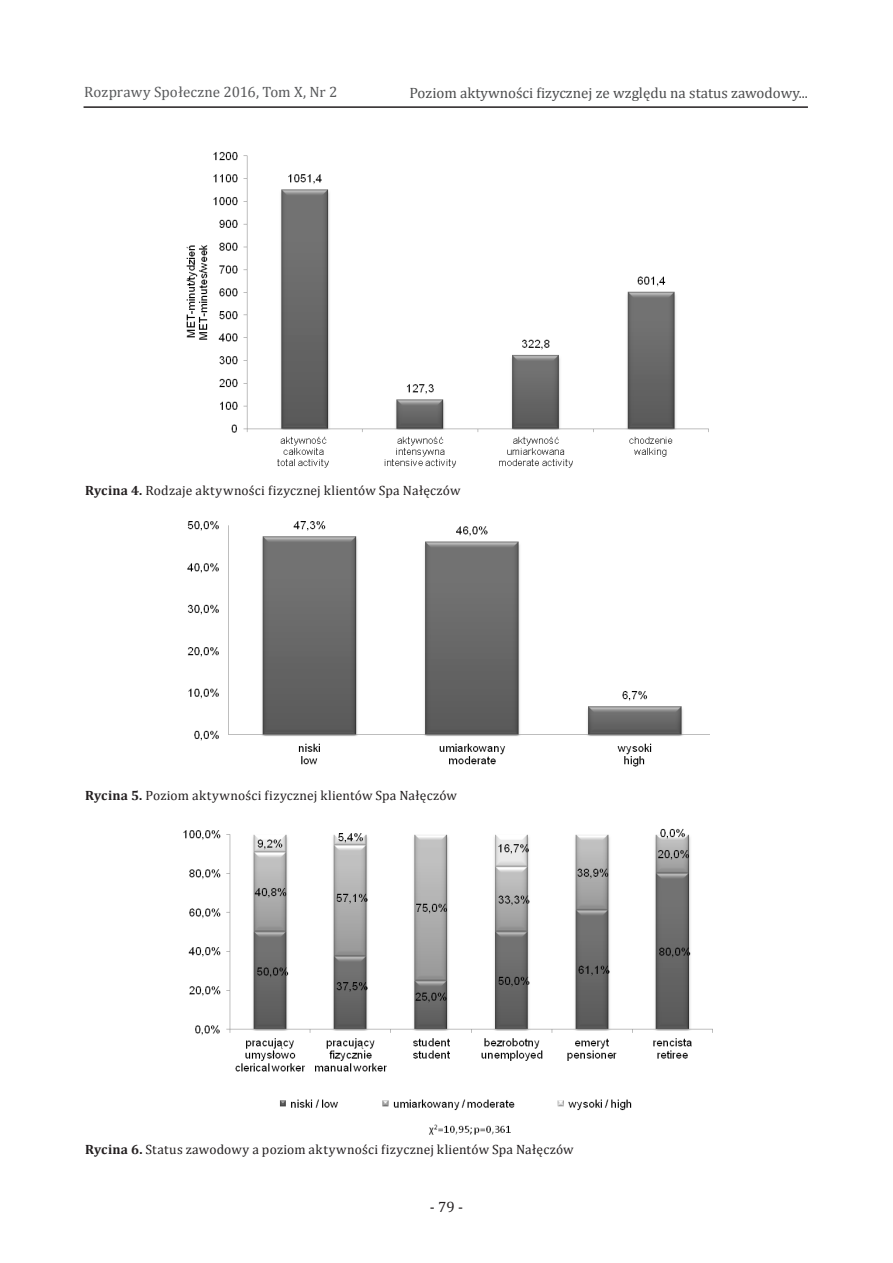
<style>
.page{position:relative;width:893px;height:1263px;background:#fff}
.page>*{position:absolute;margin:0;border:0;box-sizing:border-box;transform-origin:0 0}
.t1{font:15px "Cambria";color:#4b4c4d}
.t2{font:15px "Cambria";letter-spacing:.005em;color:#57585a}
.t3{font:15px "Cambria";color:#231f20}
.t4{font:13.5px "Cambria";letter-spacing:.015em;color:#231f20}
.s1{font-weight:700}
</style>
<div class="page">
<hr style="left:84px;top:106px;width:724px;height:2px;background:#231f20">
<img style="left:186px;top:151px;width:523px;height:317px">
<img style="left:187px;top:521px;width:523px;height:246px">
<img style="left:183px;top:828px;width:530px;height:307px">
<p class="t2" style="left:84px;top:83px;width:255px">Rozprawy Społeczne 2016, Tom X, Nr 2</p>
<p class="t1" style="left:409px;top:84px;width:400px">Poziom aktywności fizycznej ze względu na status zawodowy...</p>
<p class="t4" style="left:85px;top:482px;width:377px"><span class="s1">Rycina 4.</span> Rodzaje aktywności fizycznej klientów Spa Nałęczów</p>
<p class="t4" style="left:85px;top:787px;width:374px"><span class="s1">Rycina 5.</span> Poziom aktywności fizycznej klientów Spa Nałęczów</p>
<p class="t4" style="left:85px;top:1142px;width:490px"><span class="s1">Rycina 6.</span> Status zawodowy a poziom aktywności fizycznej klientów Spa Nałęczów</p>
<p class="t3" style="left:430px;top:1198px;width:35px">- 79 -</p>
</div>
